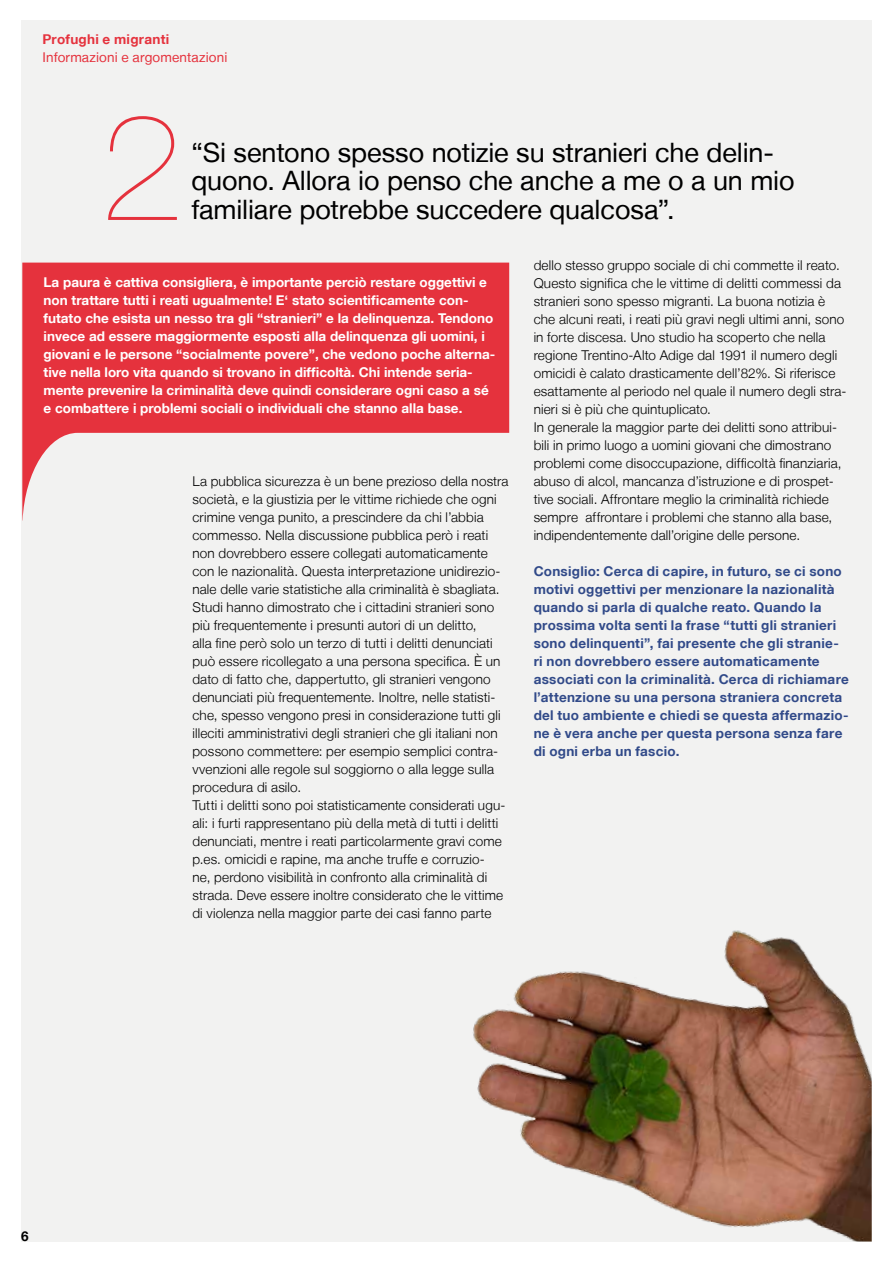
<style>
.page{position:relative;width:893px;height:1263px;background:#fff}
.page>*{position:absolute;margin:0;border:0;box-sizing:border-box;transform-origin:0 0}
.t1{font:200 150px "Helvetica Neue LT";color:#e5323d}
.t2{font:26.7px/28.5px "Helvetica Neue LT";letter-spacing:-.005em;color:#000}
.t3{font:300 13.5px/18px "Helvetica Neue LT";letter-spacing:.01em;color:#000}
.t4{font:700 13.5px/18px "Helvetica Neue LT";color:#fff}
.t5{font:700 13.5px/18px "Helvetica Neue LT";letter-spacing:.02em;color:#314a89}
.t6{font:13.5px "Helvetica Neue LT";letter-spacing:.01em;color:#e5323d}
.t7{font:700 13.5px "Helvetica Neue LT";letter-spacing:.02em;color:#e5323d}
.t8{font:700 13.5px "Helvetica Neue LT";color:#000}
</style>
<div class="page">
<div style="left:21px;top:21px;width:851px;height:1220px;background:#f2f2f1"></div>
<svg style="left:22px;top:263px;width:487px;height:258px;fill:#e5323d"></svg>
<img style="left:473px;top:930px;width:399px;height:311px">
<p class="t7" style="left:43px;top:31px;width:128px">Profughi e migranti</p>
<p class="t6" style="left:43px;top:49px;width:186px">Informazioni e argomentazioni</p>
<h1 class="t1" style="left:100px;top:80px;width:85px">2</h1>
<h2 class="t2" style="left:191px;top:138px;width:605px">“Si sentono spesso notizie su stranieri che delin&shy;quono. Allora io penso che anche a me o a un mio</h2>
<h2 class="t2" style="left:191px;top:195px;width:485px">familiare potrebbe succedere qualcosa”.</h2>
<p class="t4" style="left:44px;top:273px;width:453px">La paura è cattiva consigliera, è importante perciò restare oggettivi e non trattare tutti i reati ugualmente! E‘ stato scientificamente con&shy;futato che esista un nesso tra gli “stranieri” e la delinquenza. Tendono invece ad essere maggiormente esposti alla delinquenza gli uomini, i giovani e le persone “socialmente povere”, che vedono poche alterna&shy;tive nella loro vita quando si trovano in difficoltà. Chi intende seria&shy;mente prevenire la criminalità deve quindi considerare ogni caso a sé e combattere i problemi sociali o individuali che stanno alla base.</p>
<p class="t3" style="left:192px;top:472px;width:318px">La pubblica sicurezza è un bene prezioso della nostra società, e la giustizia per le vittime richiede che ogni crimine venga punito, a prescindere da chi l’abbia commesso. Nella discussione pubblica però i reati non dovrebbero essere collegati automaticamente con le nazionalità. Questa interpretazione unidirezio&shy;nale delle varie statistiche alla criminalità è sbagliata.<br>Studi hanno dimostrato che i cittadini stranieri sono più frequentemente i presunti autori di un delitto,<br>alla fine però solo un terzo di tutti i delitti denunciati può essere ricollegato a una persona specifica. È un dato di fatto che, dappertutto, gli stranieri vengono denunciati più frequentemente. Inoltre, nelle statisti&shy;che, spesso vengono presi in considerazione tutti gli illeciti amministrativi degli stranieri che gli italiani non possono commettere: per esempio semplici contra&shy;vvenzioni alle regole sul soggiorno o alla legge sulla procedura di asilo.<br>Tutti i delitti sono poi statisticamente considerati ugu&shy;ali: i furti rappresentano più della metà di tutti i delitti denunciati, mentre i reati particolarmente gravi come p.es. omicidi e rapine, ma anche truffe e corruzio-<br>ne, perdono visibilità in confronto alla criminalità di strada. Deve essere inoltre considerato che le vittime di violenza nella maggior parte dei casi fanno parte</p>
<p class="t3" style="left:534px;top:256px;width:314px">dello stesso gruppo sociale di chi commette il reato.<br>Questo significa che le vittime di delitti commessi da stranieri sono spesso migranti. La buona notizia è che alcuni reati, i reati più gravi negli ultimi anni, sono in forte discesa. Uno studio ha scoperto che nella regione Trentino-Alto Adige dal 1991 il numero degli omicidi è calato drasticamente dell’82%. Si riferisce esattamente al periodo nel quale il numero degli stra&shy;nieri si è più che quintuplicato.<br>In generale la maggior parte dei delitti sono attribui&shy;bili in primo luogo a uomini giovani che dimostrano problemi come disoccupazione, difficoltà finanziaria, abuso di alcol, mancanza d’istruzione e di prospet&shy;tive sociali. Affrontare meglio la criminalità richiede sempre affrontare i problemi che stanno alla base, indipendentemente dall’origine delle persone.</p>
<p class="t5" style="left:534px;top:562px;width:317px">Consiglio: Cerca di capire, in futuro, se ci sono motivi oggettivi per menzionare la nazionalità quando si parla di qualche reato. Quando la prossima volta senti la frase “tutti gli stranieri sono delinquenti”, fai presente che gli stranie&shy;ri non dovrebbero essere automaticamente associati con la criminalità. Cerca di richiamare l’attenzione su una persona straniera concreta del tuo ambiente e chiedi se questa affermazio&shy;ne è vera anche per questa persona senza fare di ogni erba un fascio.</p>
<p class="t8" style="left:21px;top:1228px;width:9px">6</p>
</div>
